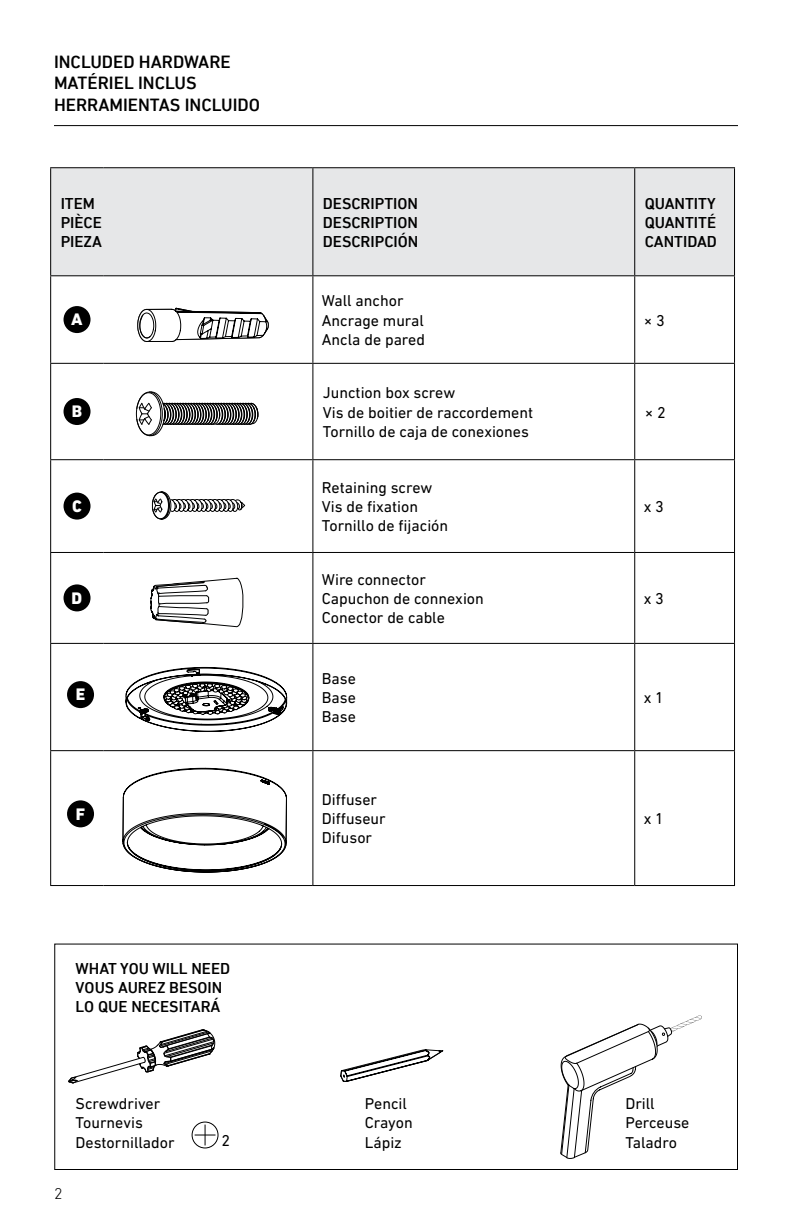
<style>
.page{position:relative;width:792px;height:1224px;background:#fff}
.page>*{position:absolute;margin:0;border:0;box-sizing:border-box;transform-origin:0 0}
.t1{font:500 18px/21.6px "DIN Next LT Pro";color:#000}
.t2{font:800 17px "DIN Next LT Pro";color:#fff}
.t3{font:16px/19.2px "DIN Next LT Pro";color:#000}
.t4{font:500 16px/19.2px "DIN Next LT Pro";color:#000}
.t5{font:300 16px "DIN Next LT Pro";color:#000}
</style>
<div class="page">
<svg style="left:68px;top:1030px;width:147px;height:54px"></svg>
<div style="left:192px;top:1122px;width:27px;height:26px;border:1px solid #000;border-radius:50%"></div>
<svg style="left:195px;top:1125px;width:21px;height:20px"></svg>
<div style="left:54px;top:944px;width:684px;height:226px;border:1px solid #000"></div>
<svg style="left:560px;top:1015px;width:142px;height:144px"></svg>
<svg style="left:340px;top:1049px;width:104px;height:33px"></svg>
<div style="left:51px;top:168px;width:683px;height:107px;background:#e6e7e8"></div>
<hr style="left:312px;top:168px;width:1px;height:107px;background:#000">
<hr style="left:634px;top:168px;width:1px;height:107px;background:#000">
<hr style="left:50px;top:275px;width:53px;height:1px;background:#000">
<hr style="left:103px;top:275px;width:210px;height:1px;background:#000">
<hr style="left:313px;top:275px;width:322px;height:1px;background:#000">
<hr style="left:312px;top:276px;width:1px;height:87px;background:#000">
<hr style="left:635px;top:275px;width:100px;height:1px;background:#000">
<hr style="left:634px;top:276px;width:1px;height:87px;background:#000">
<hr style="left:50px;top:363px;width:53px;height:1px;background:#000">
<hr style="left:103px;top:363px;width:210px;height:1px;background:#000">
<hr style="left:313px;top:363px;width:322px;height:1px;background:#000">
<hr style="left:312px;top:364px;width:1px;height:95px;background:#000">
<hr style="left:635px;top:363px;width:100px;height:1px;background:#000">
<hr style="left:634px;top:364px;width:1px;height:95px;background:#000">
<hr style="left:50px;top:459px;width:53px;height:1px;background:#000">
<hr style="left:103px;top:459px;width:210px;height:1px;background:#000">
<hr style="left:313px;top:459px;width:322px;height:1px;background:#000">
<hr style="left:312px;top:460px;width:1px;height:92px;background:#000">
<hr style="left:635px;top:459px;width:100px;height:1px;background:#000">
<hr style="left:634px;top:460px;width:1px;height:92px;background:#000">
<hr style="left:50px;top:552px;width:53px;height:1px;background:#000">
<hr style="left:103px;top:552px;width:210px;height:1px;background:#000">
<hr style="left:313px;top:552px;width:322px;height:1px;background:#000">
<hr style="left:312px;top:553px;width:1px;height:90px;background:#000">
<hr style="left:635px;top:552px;width:100px;height:1px;background:#000">
<hr style="left:634px;top:553px;width:1px;height:90px;background:#000">
<hr style="left:50px;top:643px;width:53px;height:1px;background:#000">
<hr style="left:103px;top:643px;width:210px;height:1px;background:#000">
<hr style="left:313px;top:643px;width:322px;height:1px;background:#000">
<hr style="left:312px;top:644px;width:1px;height:106px;background:#000">
<hr style="left:635px;top:643px;width:100px;height:1px;background:#000">
<hr style="left:634px;top:644px;width:1px;height:106px;background:#000">
<hr style="left:50px;top:750px;width:53px;height:1px;background:#000">
<hr style="left:103px;top:750px;width:210px;height:1px;background:#000">
<hr style="left:313px;top:750px;width:322px;height:1px;background:#000">
<hr style="left:312px;top:751px;width:1px;height:134px;background:#000">
<hr style="left:635px;top:750px;width:100px;height:1px;background:#000">
<hr style="left:634px;top:751px;width:1px;height:134px;background:#000">
<hr style="left:50px;top:885px;width:53px;height:1px;background:#000">
<hr style="left:103px;top:885px;width:210px;height:1px;background:#000">
<hr style="left:313px;top:885px;width:322px;height:1px;background:#000">
<hr style="left:635px;top:885px;width:100px;height:1px;background:#000">
<hr style="left:50px;top:167px;width:53px;height:1px;background:#000">
<hr style="left:50px;top:168px;width:1px;height:107px;background:#000">
<hr style="left:103px;top:167px;width:210px;height:1px;background:#000">
<hr style="left:313px;top:167px;width:322px;height:1px;background:#000">
<hr style="left:635px;top:167px;width:100px;height:1px;background:#000">
<hr style="left:734px;top:168px;width:1px;height:107px;background:#000">
<hr style="left:50px;top:276px;width:1px;height:87px;background:#000">
<hr style="left:734px;top:276px;width:1px;height:87px;background:#000">
<hr style="left:50px;top:364px;width:1px;height:95px;background:#000">
<hr style="left:734px;top:364px;width:1px;height:95px;background:#000">
<hr style="left:50px;top:460px;width:1px;height:92px;background:#000">
<hr style="left:734px;top:460px;width:1px;height:92px;background:#000">
<hr style="left:50px;top:553px;width:1px;height:90px;background:#000">
<hr style="left:734px;top:553px;width:1px;height:90px;background:#000">
<hr style="left:50px;top:644px;width:1px;height:106px;background:#000">
<hr style="left:734px;top:644px;width:1px;height:106px;background:#000">
<hr style="left:50px;top:751px;width:1px;height:134px;background:#000">
<hr style="left:734px;top:751px;width:1px;height:134px;background:#000">
<div style="left:64px;top:306px;width:27px;height:27px;background:#000;border-radius:50%"></div>
<div style="left:64px;top:398px;width:27px;height:27px;background:#000;border-radius:50%"></div>
<div style="left:64px;top:493px;width:27px;height:27px;background:#000;border-radius:50%"></div>
<div style="left:64px;top:584px;width:27px;height:27px;background:#000;border-radius:50%"></div>
<svg style="left:151px;top:578px;width:92px;height:49px"></svg>
<svg style="left:123px;top:768px;width:164px;height:104px"></svg>
<svg style="left:126px;top:667px;width:161px;height:65px"></svg>
<div style="left:67px;top:800px;width:27px;height:27px;background:#000;border-radius:50%"></div>
<div style="left:67px;top:681px;width:27px;height:27px;background:#000;border-radius:50%"></div>
<svg style="left:136px;top:392px;width:122px;height:44px"></svg>
<svg style="left:151px;top:491px;width:95px;height:29px"></svg>
<svg style="left:137px;top:308px;width:132px;height:34px"></svg>
<hr style="left:54px;top:125px;width:684px;height:1px;background:#000">
<p class="t1" style="left:54px;top:50px;width:208px">INCLUDED HARDWARE<br>MATÉRIEL INCLUS<br>HERRAMIENTAS INCLUIDO</p>
<p class="t4" style="left:61px;top:193px;width:43px">ITEM<br>PIÈCE<br>PIEZA</p>
<p class="t4" style="left:323px;top:193px;width:97px;text-align:justify">DESCRIPTION DESCRIPTION DESCRIPCIÓN</p>
<p class="t4" style="left:645px;top:193px;width:74px;text-align:justify">QUANTITY QUANTITÉ CANTIDAD</p>
<p class="t2" style="left:71px;top:309px;width:13px">A</p>
<p class="t3" style="left:322px;top:291px;width:105px">Wall anchor<br>Ancrage mural<br>Ancla de pared</p>
<p class="t3" style="left:644px;top:310px;width:23px">× 3</p>
<p class="t2" style="left:72px;top:401px;width:12px">B</p>
<p class="t3" style="left:323px;top:383px;width:212px">Junction box screw<br>Vis de boitier de raccordement<br>Tornillo de caja de conexiones</p>
<p class="t3" style="left:645px;top:402px;width:23px">× 2</p>
<p class="t2" style="left:72px;top:496px;width:11px">C</p>
<p class="t3" style="left:322px;top:478px;width:128px">Retaining screw<br>Vis de fixation<br>Tornillo de fijación</p>
<p class="t3" style="left:644px;top:497px;width:22px">x 3</p>
<p class="t2" style="left:72px;top:588px;width:12px">D</p>
<p class="t3" style="left:322px;top:569px;width:164px">Wire connector<br>Capuchon de connexion<br>Conector de cable</p>
<p class="t3" style="left:644px;top:589px;width:22px">x 3</p>
<p class="t2" style="left:76px;top:685px;width:11px">E</p>
<p class="t3" style="left:322px;top:669px;width:35px;text-align:justify">Base Base Base</p>
<p class="t3" style="left:644px;top:688px;width:22px">x 1</p>
<p class="t3" style="left:322px;top:790px;width:65px">Diffuser<br>Diffuseur<br>Difusor</p>
<p class="t2" style="left:76px;top:804px;width:11px">F</p>
<p class="t3" style="left:644px;top:809px;width:22px">x 1</p>
<p class="t4" style="left:76px;top:958px;width:156px">WHAT YOU WILL NEED<br>VOUS AUREZ BESOIN<br>LO QUE NECESITARÁ</p>
<p class="t3" style="left:76px;top:1094px;width:101px">Screwdriver<br>Tournevis<br>Destornillador</p>
<p class="t5" style="left:54px;top:1184px;width:10px">2</p>
<p class="t3" style="left:221px;top:1131px;width:10px">2</p>
<p class="t3" style="left:365px;top:1094px;width:49px">Pencil<br>Crayon<br>Lápiz</p>
<p class="t3" style="left:625px;top:1094px;width:66px">Drill<br>Perceuse<br>Taladro</p>
</div>
